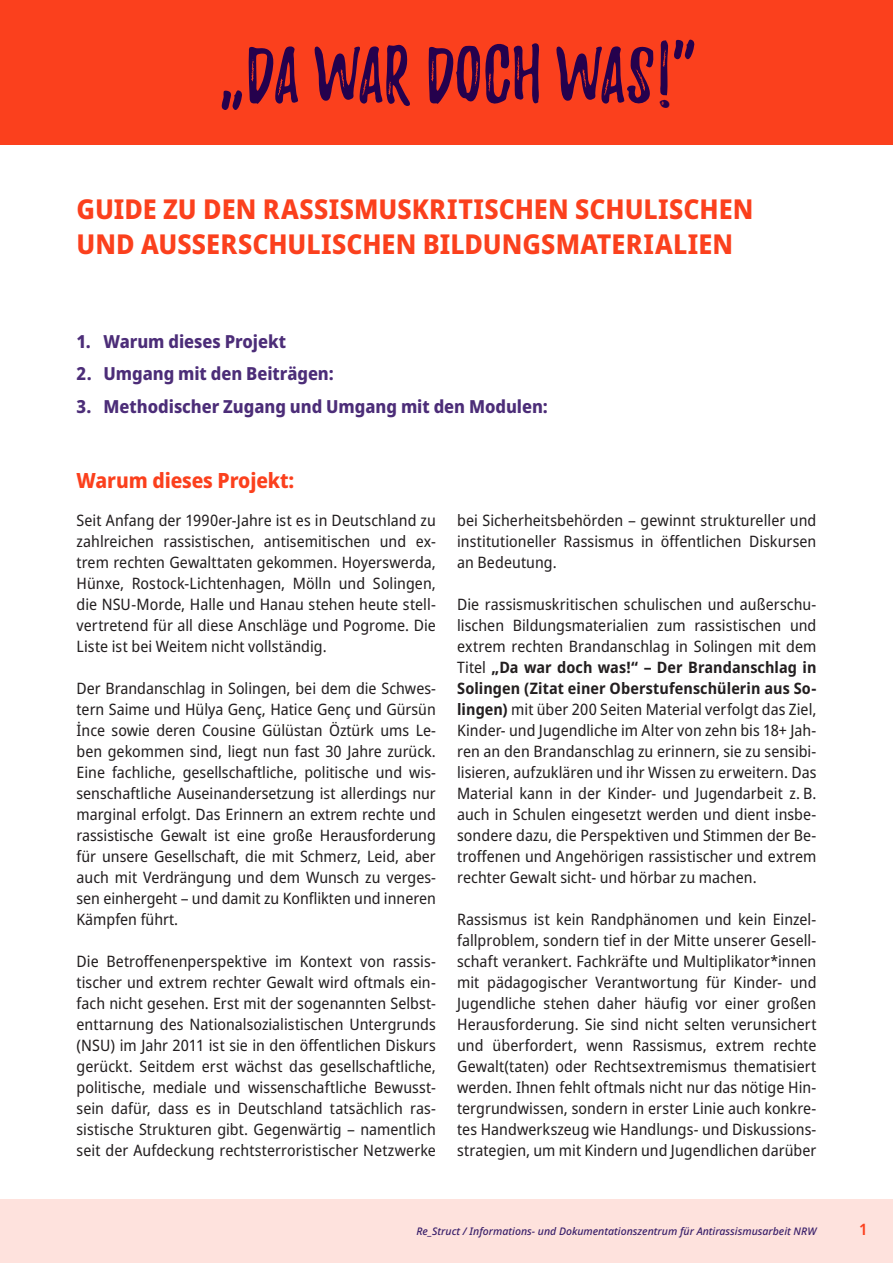
<style>
.page{position:relative;width:893px;height:1263px;background:#fff}
.page>*{position:absolute;margin:0;border:0;box-sizing:border-box;transform-origin:0 0}
.t1{font:69.9px "Playlist Caps";color:#25014d}
.t2{font:800 semi-condensed 27.45px/35.4px "Noto Sans";color:#fb401d}
.t3{font:800 semi-condensed 21px "Noto Sans";letter-spacing:-.005em;color:#fb401d}
.t4{font:800 semi-condensed 18px "Noto Sans";letter-spacing:-.005em;color:#4c2d78}
.t5{font:semi-condensed 15.75px/21px "Noto Sans";letter-spacing:.005em;color:#231f20;text-align:justify}
.t6{font:600 semi-condensed 15.75px "Noto Sans";color:#fb401d}
.t7{font:italic 500 10.5px "Noto Sans";color:#391f6a}
.s1{font-size:65.85px}
.s2{font-size:46.95px}
.s3{font-weight:700}
</style>
<div class="page">
<div style="left:0;top:1199px;width:893px;height:64px;background:#fee2dd"></div>
<div style="left:0;top:0;width:893px;height:145px;background:#fb401d"></div>
<h1 class="t1" style="left:246px;top:43px;width:450px">DA WAR DOCH WAS<span class="s1">I</span><span class="s2">.</span>"</h1>
<h1 class="t1" style="left:219px;top:88px;width:25px">"</h1>
<h2 class="t2" style="left:77px;top:192px;width:678px">Guide zu den Rassismuskritischen schulischen und auSSer-schulischen Bildungsmaterialien</h2>
<p class="t4" style="left:77px;top:328px;width:211px">1. Warum dieses Projekt</p>
<p class="t4" style="left:77px;top:360px;width:259px">2. U mgang mit den Beiträgen:</p>
<p class="t4" style="left:77px;top:393px;width:473px">3. Methodischer Zugang und Umgang mit den Modulen:</p>
<h3 class="t3" style="left:77px;top:465px;width:219px">Warum dieses Projekt:</h3>
<p class="t5" style="left:77px;top:510px;width:361px">Seit Anfang der 1990er-Jahre ist es in Deutschland zu zahlreichen rassistischen, antisemitischen und ex&shy;trem rechten Gewalttaten gekommen. Hoyerswerda, Hünxe, Rostock-Lichtenhagen, Mölln und Solingen, die NSU-Morde, Halle und Hanau stehen heute stell&shy;vertretend für all diese Anschläge und Pogrome. Die Liste ist bei Weitem nicht vollständig.</p>
<p class="t5" style="left:77px;top:678px;width:361px">Der Brandanschlag in Solingen, bei dem die Schwes&shy;tern Saime und Hülya Genç, Hatice Genç und Gürsün İnce sowie deren Cousine Gülüstan Öztürk ums Le&shy;ben gekommen sind, liegt nun fast 30 Jahre zurück.<br>Eine fachliche, gesellschaftliche, politische und wis&shy;senschaftliche Auseinandersetzung ist allerdings nur marginal erfolgt. Das Erinnern an extrem rechte und rassistische Gewalt ist eine große Herausforderung für unsere Gesellschaft, die mit Schmerz, Leid, aber auch mit Verdrängung und dem Wunsch zu verges&shy;sen einhergeht – und damit zu Konflikten und inneren Kämpfen führt.</p>
<p class="t5" style="left:77px;top:951px;width:361px">Die Betroffenenperspektive im Kontext von rassis&shy;tischer und extrem rechter Gewalt wird oftmals ein&shy;fach nicht gesehen. Erst mit der sogenannten Selbst&shy;enttarnung des Nationalsozialistischen Untergrunds (NSU) im Jahr 2011 ist sie in den öffentlichen Diskurs gerückt. Seitdem erst wächst das gesellschaftliche, politische, mediale und wissenschaftliche Bewusst&shy;sein dafür, dass es in Deutschland tatsächlich ras&shy;sistische Strukturen gibt. Gegenwärtig – namentlich seit der Aufdeckung rechtsterroristischer Netzwerke</p>
<p class="t5" style="left:457px;top:510px;width:361px">bei Sicherheitsbehörden – gewinnt struktureller und institutioneller Rassismus in öffentlichen Diskursen an Bedeutung.</p>
<p class="t5" style="left:457px;top:594px;width:361px">Die rassismuskritischen schulischen und außerschu&shy;lischen Bildungsmaterialien zum rassistischen und extrem rechten Brandanschlag in Solingen mit dem Titel <span class="s3">„Da war doch was!“ – Der Brandanschlag in Solingen (Zitat einer Oberstufenschülerin aus So&shy;lingen)</span> mit über 200 Seiten Material verfolgt das Ziel, Kinder- und Jugendliche im Alter von zehn bis 18+ Jah&shy;ren an den Brandanschlag zu erinnern, sie zu sensibi&shy;lisieren, aufzuklären und ihr Wissen zu erweitern. Das Material kann in der Kinder- und Jugendarbeit z. B. auch in Schulen eingesetzt werden und dient insbe&shy;sondere dazu, die Perspektiven und Stimmen der Be&shy;troffenen und Angehörigen rassistischer und extrem rechter Gewalt sicht- und hörbar zu machen.</p>
<p class="t5" style="left:457px;top:909px;width:361px">Rassismus ist kein Randphänomen und kein Einzel&shy;fallproblem, sondern tief in der Mitte unserer Gesell&shy;schaft verankert. Fachkräfte und Multiplikator*innen mit pädagogischer Verantwortung für Kinder- und Jugendliche stehen daher häufig vor einer großen Herausforderung. Sie sind nicht selten verunsichert und überfordert, wenn Rassismus, extrem rechte Gewalt(taten) oder Rechtsextremismus thematisiert werden. Ihnen fehlt oftmals nicht nur das nötige Hin&shy;tergrundwissen, sondern in erster Linie auch konkre&shy;tes Handwerkszeug wie Handlungs- und Diskussions&shy;strategien, um mit Kindern und Jugendlichen darüber</p>
<p class="t7" style="left:416px;top:1224px;width:401px">Re_Struct / Informations- und Dokumentationszentrum für Antirassismusarbeit NRW</p>
<p class="t6" style="left:859px;top:1218px;width:10px">1</p>
</div>
